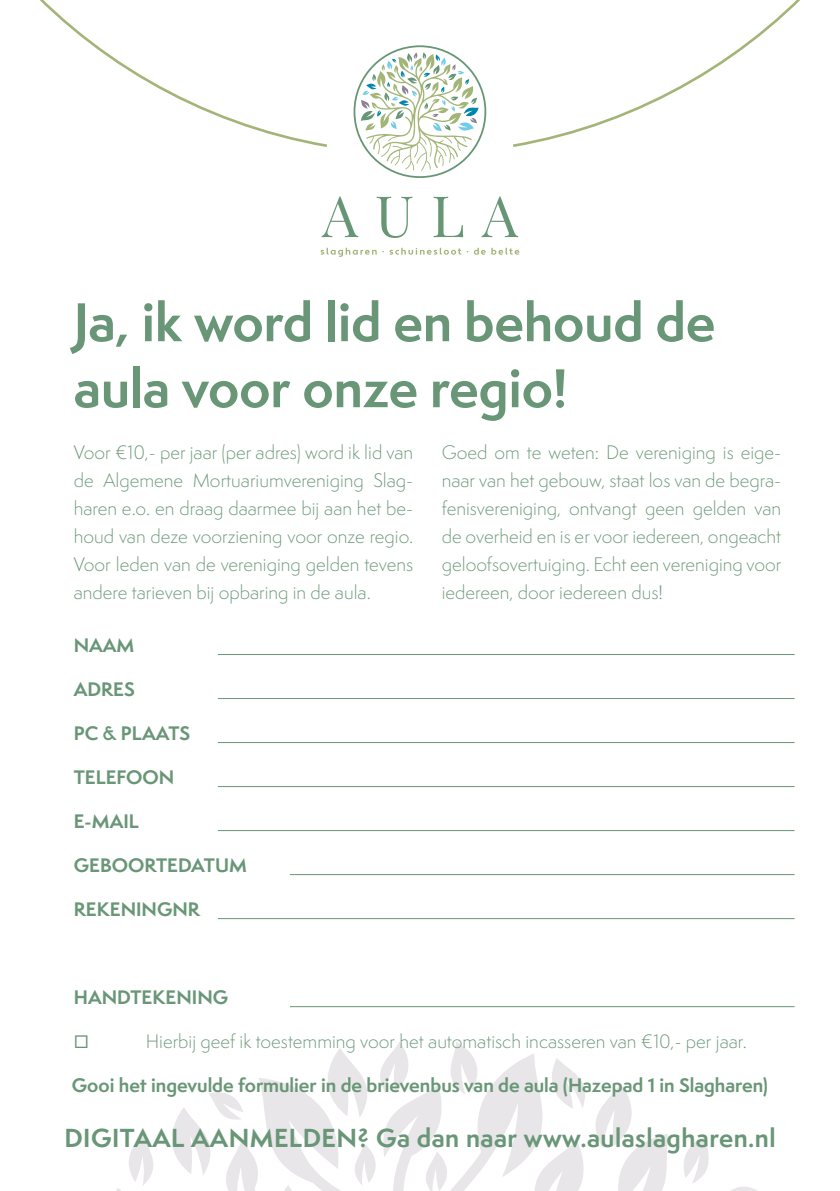
<style>
.page{position:relative;width:840px;height:1191px;background:#fff}
.page>*{position:absolute;margin:0;border:0;box-sizing:border-box;transform-origin:0 0}
.t1{font:700 50px/66px "Semplicita Pro";color:#689676}
.t2{font:700 24px "Semplicita Pro";letter-spacing:.02em;color:#689676}
.t3{font:300 18px/28px "Semplicita Pro";color:#689676;text-align:justify}
.t4{font:700 18px "Semplicita Pro";color:#689676}
.t5{font:18px "Europa";color:#689676}
</style>
<div class="page">
<svg style="left:321px;top:196px;width:37px;height:41px"></svg>
<svg style="left:376px;top:197px;width:36px;height:41px"></svg>
<svg style="left:433px;top:197px;width:30px;height:40px"></svg>
<svg style="left:481px;top:196px;width:37px;height:41px"></svg>
<svg style="left:320px;top:248px;width:56px;height:9px"></svg>
<svg style="left:389px;top:248px;width:96px;height:7px"></svg>
<svg style="left:491px;top:248px;width:28px;height:7px"></svg>
<svg style="left:365px;top:149px;width:110px;height:29px"></svg>
<svg style="left:116px;top:1054px;width:577px;height:137px"></svg>
<svg style="left:439px;top:1042px;width:50px;height:52px"></svg>
<svg style="left:346px;top:1143px;width:40px;height:42px"></svg>
<svg style="left:417px;top:1151px;width:41px;height:40px"></svg>
<svg style="left:116px;top:1084px;width:127px;height:102px"></svg>
<svg style="left:675px;top:1135px;width:34px;height:48px"></svg>
<svg style="left:730px;top:1187px;width:28px;height:4px"></svg>
<svg style="left:307px;top:1042px;width:115px;height:76px"></svg>
<svg style="left:262px;top:1184px;width:57px;height:7px"></svg>
<svg style="left:523px;top:1057px;width:126px;height:134px"></svg>
<svg style="left:40px;top:0;width:760px;height:149px"></svg>
<hr style="left:218px;top:654px;width:576px;height:1px;background:#689676">
<hr style="left:218px;top:698px;width:576px;height:1px;background:#689676">
<hr style="left:218px;top:742px;width:576px;height:1px;background:#689676">
<hr style="left:218px;top:786px;width:576px;height:1px;background:#689676">
<hr style="left:218px;top:830px;width:576px;height:1px;background:#689676">
<hr style="left:290px;top:874px;width:504px;height:1px;background:#689676">
<hr style="left:218px;top:918px;width:576px;height:1px;background:#689676">
<hr style="left:290px;top:1006px;width:504px;height:1px;background:#689676">
<h1 class="t1" style="left:74px;top:288px;width:642px">Ja, ik word lid en behoud de aula voor onze regio!</h1>
<p class="t3" style="left:74px;top:438px;width:341px">Voor €10,- per jaar (per adres) word ik lid van de Algemene Mortuariumvereniging Slag&shy;haren e.o. en draag daarmee bij aan het be&shy;houd van deze voorziening voor onze regio.<br>Voor leden van de vereniging gelden tevens andere tarieven bij opbaring in de aula.</p>
<p class="t3" style="left:441px;top:438px;width:341px">Goed om te weten: De vereniging is eige&shy;naar van het gebouw, staat los van de begra&shy;fenisvereniging, ontvangt geen gelden van de overheid en is er voor iedereen, ongeacht geloofsovertuiging. Echt een vereniging voor iedereen, door iedereen dus!</p>
<p class="t4" style="left:74px;top:632px;width:62px">NAAM</p>
<p class="t4" style="left:74px;top:676px;width:63px">ADRES</p>
<p class="t4" style="left:74px;top:720px;width:118px">PC &amp; PLAATS</p>
<p class="t4" style="left:74px;top:764px;width:102px">TELEFOON</p>
<p class="t4" style="left:74px;top:808px;width:67px">E-MAIL</p>
<p class="t4" style="left:74px;top:852px;width:174px">GEBOORTEDATUM</p>
<p class="t4" style="left:74px;top:896px;width:128px">REKENINGNR</p>
<p class="t4" style="left:74px;top:984px;width:156px">HANDTEKENING</p>
<p class="t5" style="left:74px;top:1030px;width:17px">☐</p>
<p class="t3" style="left:146px;top:1027px;width:602px">Hierbij geef ik toestemming voor het automatisch incasseren van €10,- per jaar.</p>
<p class="t4" style="left:72px;top:1071px;width:697px">Gooi het ingevulde formulier in de brievenbus van de aula (Hazepad 1 in Slagharen)</p>
<h2 class="t2" style="left:64px;top:1120px;width:712px">DIGITAAL AANMELDEN? Ga dan naar www.aulaslagharen.nl</h2>
</div>
